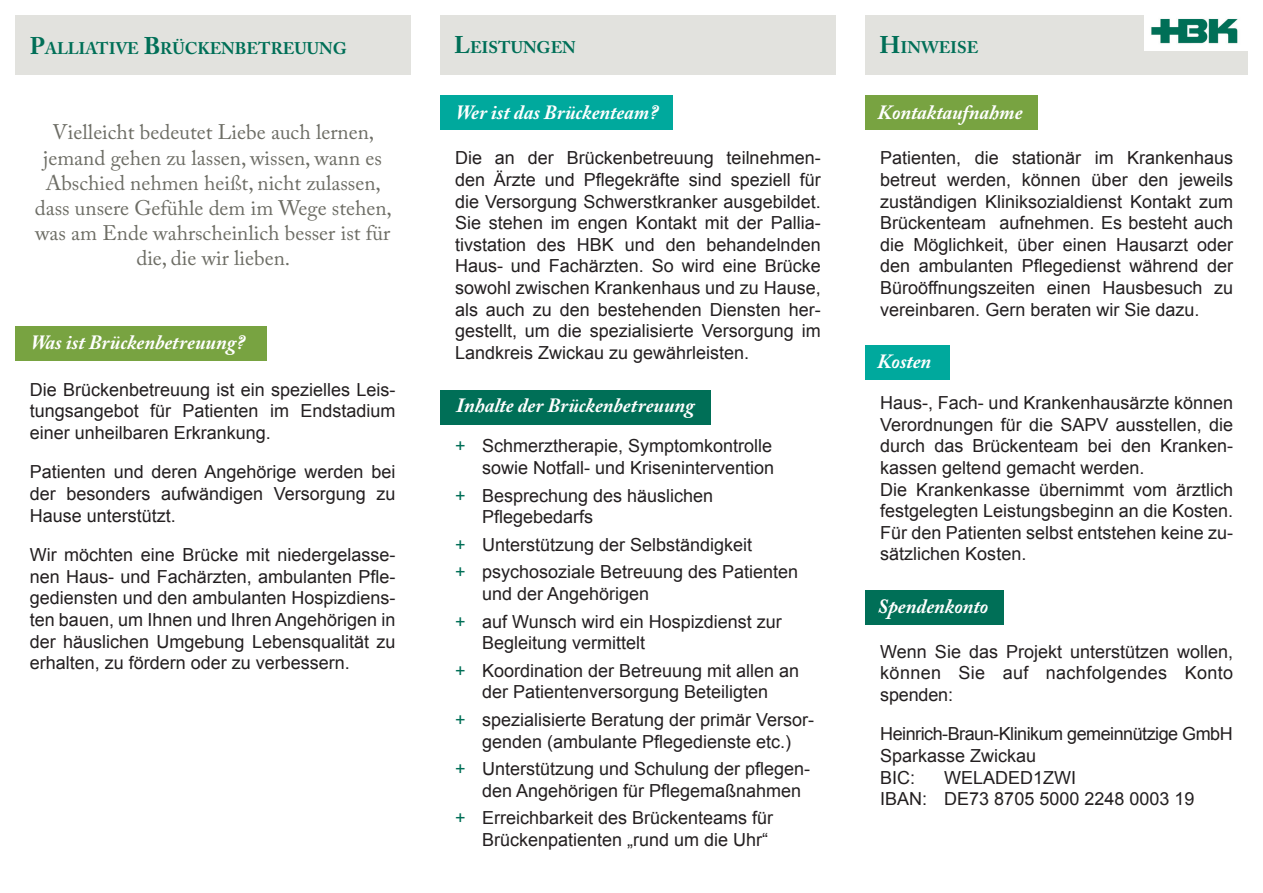
<style>
.page{position:relative;width:1263px;height:893px;background:#fff}
.page>*{position:absolute;margin:0;border:0;box-sizing:border-box;transform-origin:0 0}
.t1{font:21px/25.2px "Adobe Caslon Pro";color:#6d6d65;text-align:center}
.t2{font:italic 700 20.1px "Adobe Caslon Pro";color:#fff}
.t3{font:18px/21.6px "Arial";color:#231f20}
.t4{font:18px/21.6px "Arial";letter-spacing:-.03em;color:#231f20}
.t5{font:700 16.8px "Adobe Caslon Pro";color:#006f57}
.s1{font-size:24px}
.s2{color:#006f57}
</style>
<div class="page">
<div style="left:440px;top:15px;width:396px;height:59px;background:#e2e2de"></div>
<div style="left:15px;top:15px;width:395px;height:59px;background:#e2e2de"></div>
<div style="left:865px;top:15px;width:383px;height:59px;background:#e2e2de"></div>
<img style="left:1145px;top:15px;width:103px;height:35px">
<div style="left:15px;top:326px;width:251px;height:34px;background:#78a341"></div>
<div style="left:440px;top:96px;width:233px;height:34px;background:#00a99d"></div>
<div style="left:440px;top:390px;width:270px;height:34px;background:#006f57"></div>
<div style="left:865px;top:96px;width:173px;height:34px;background:#78a341"></div>
<div style="left:865px;top:345px;width:84px;height:34px;background:#00a99d"></div>
<div style="left:865px;top:590px;width:139px;height:34px;background:#006f57"></div>
<p class="t5" style="left:30px;top:38px;width:319px"><span class="s1">P</span>ALLIATIVE <span class="s1">B</span>RÜCKENBETREUUNG</p>
<p class="t5" style="left:454px;top:37px;width:123px"><span class="s1">L</span>EISTUNGEN</p>
<p class="t1" style="left:35px;top:119px;width:359px">Vielleicht bedeutet Liebe auch lernen, jemand gehen zu lassen, wissen, wann es Abschied nehmen heißt, nicht zulassen, dass unsere Gefühle dem im Wege stehen, was am Ende wahrscheinlich besser ist für die, die wir lieben.</p>
<p class="t2" style="left:31px;top:330px;width:216px">Was ist Brückenbetreuung?</p>
<p class="t3" style="left:30px;top:379px;width:367px;text-align:justify">Die Brückenbetreuung ist ein spezielles Leis&shy;tungsangebot für Patienten im Endstadium einer unheilbaren Erkrankung.</p>
<p class="t3" style="left:30px;top:461px;width:367px;text-align:justify">Patienten und deren Angehörige werden bei der besonders aufwändigen Versorgung zu Hause unterstützt.</p>
<p class="t3" style="left:30px;top:544px;width:367px;text-align:justify">Wir möchten eine Brücke mit niedergelasse&shy;nen Haus- und Fachärzten, ambulanten Pfle&shy;gediensten und den ambulanten Hospizdiens&shy;ten bauen, um Ihnen und Ihren Angehörigen in der häuslichen Umgebung Lebensqualität zu erhalten, zu fördern oder zu verbessern.</p>
<p class="t2" style="left:456px;top:100px;width:203px">Wer ist das Brückenteam?</p>
<p class="t3" style="left:455px;top:147px;width:367px;text-align:justify">Die an der Brückenbetreuung teilnehmen&shy;den Ärzte und Pflegekräfte sind speziell für die Versorgung Schwerstkranker ausgebildet.<br>Sie stehen im engen Kontakt mit der Pallia&shy;tivstation des HBK und den behandelnden Haus- und Fachärzten. So wird eine Brücke sowohl zwischen Krankenhaus und zu Hause, als auch zu den bestehenden Diensten her&shy;gestellt, um die spezialisierte Versorgung im Landkreis Zwickau zu gewährleisten.</p>
<p class="t2" style="left:456px;top:393px;width:240px">Inhalte der Brückenbetreuung</p>
<p class="t3" style="left:455px;top:435px;width:321px;text-align:right"><span class="s2">+</span> Schmerztherapie, Symptomkontrolle sowie Notfall- und Krisenintervention</p>
<p class="t3" style="left:482px;top:485px;width:233px;text-indent:-27px"><span class="s2">+</span> Besprechung des häuslichen<br>Pflegebedarfs</p>
<p class="t3" style="left:455px;top:531px;width:345px;line-height:27.6px"><span class="s2">+</span> Unterstützung der Selbständigkeit<br><span class="s2">+</span> psychosoziale Betreuung des Patienten</p>
<p class="t3" style="left:455px;top:580px;width:328px;line-height:27.6px;text-indent:27px">und der Angehörigen<br><span class="s2">+</span> auf Wunsch wird ein Hospizdienst zur</p>
<p class="t3" style="left:455px;top:629px;width:346px;line-height:27.6px;text-indent:27px">Begleitung vermittelt<br><span class="s2">+</span> Koordination der Betreuung mit allen an</p>
<p class="t3" style="left:455px;top:678px;width:361px;line-height:27.6px;text-indent:27px">der Patientenversorgung Beteiligten<br><span class="s2">+</span> spezialisierte Beratung der primär Versor-</p>
<p class="t3" style="left:455px;top:728px;width:357px;line-height:27.6px;text-align:center">genden (ambulante Pflegedienste etc.)<br><span class="s2">+</span> Unterstützung und Schulung der pflegen-</p>
<p class="t3" style="left:455px;top:777px;width:348px;line-height:27.6px;text-indent:27px">den Angehörigen für Pflegemaßnahmen <span class="s2">+</span> Erreichbarkeit des Brückenteams für</p>
<p class="t3" style="left:482px;top:829px;width:288px">Brückenpatienten „rund um die Uhr“</p>
<p class="t5" style="left:879px;top:37px;width:100px"><span class="s1">H</span>INWEISE</p>
<p class="t2" style="left:877px;top:100px;width:147px">Kontaktaufnahme</p>
<p class="t3" style="left:880px;top:147px;width:354px;text-align:justify">Patienten, die stationär im Krankenhaus betreut werden, können über den jeweils zuständigen Kliniksozialdienst Kontakt zum Brückenteam aufnehmen. Es besteht auch die Möglichkeit, über einen Hausarzt oder den ambulanten Pflegedienst während der Büroöffnungszeiten einen Hausbesuch zu vereinbaren. Gern beraten wir Sie dazu.</p>
<p class="t2" style="left:877px;top:349px;width:56px">Kosten</p>
<p class="t3" style="left:880px;top:392px;width:354px">Haus-, Fach- und Krankenhausärzte können Verordnungen für die SAPV ausstellen, die durch das Brückenteam bei den Kranken&shy;kassen geltend gemacht werden.<br>Die Krankenkasse übernimmt vom ärztlich festgelegten Leistungsbeginn an die Kosten.<br>Für den Patienten selbst entstehen keine zu&shy;sätzlichen Kosten.</p>
<p class="t2" style="left:877px;top:594px;width:112px">Spendenkonto</p>
<p class="t3" style="left:880px;top:641px;width:354px;text-align:justify">Wenn Sie das Projekt unterstützen wollen, können Sie auf nachfolgendes Konto spenden:</p>
<p class="t4" style="left:880px;top:723px;width:354px">Heinrich-Braun-Klinikum gemeinnützige GmbH<br>Sparkasse Zwickau<br>BIC:</p>
<p class="t3" style="left:880px;top:767px;width:316px;text-indent:64px">WELADED1ZWI<br>IBAN: DE73 8705 5000 2248 0003 19</p>
</div>
